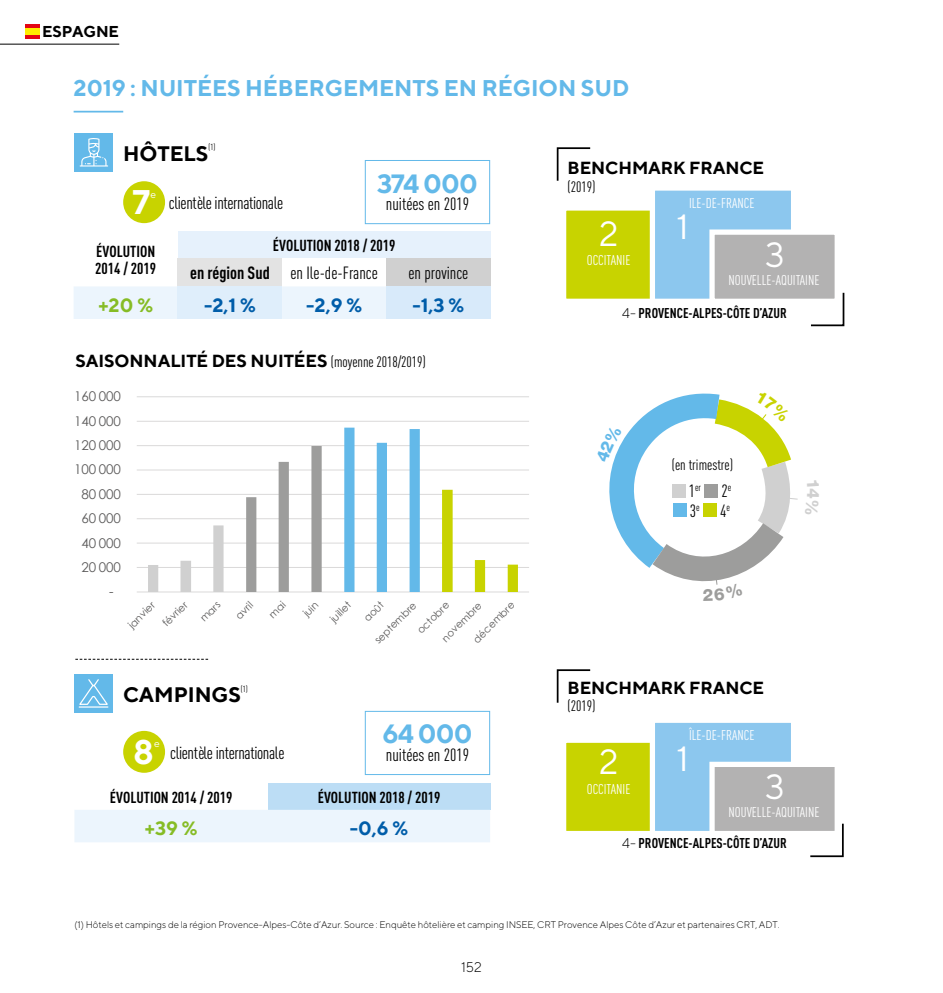
<style>
.page{position:relative;width:943px;height:993px;background:#fff}
.page>*{position:absolute;margin:0;border:0;box-sizing:border-box;transform-origin:0 0}
.t1{font:35px "TT Norms";color:#fff}
.t2{font:700 34.12px "TT Norms";color:#fff}
.t3{font:700 26.43px "TT Norms";letter-spacing:-.03em;color:#63b9e9}
._15-Texte_courant_st{font:700 22.75px "TT Norms";letter-spacing:-.005em;color:#63b9e9}
._15-Texte_courant_st-2{font:700 21px "TT Norms";letter-spacing:-.005em;color:#000}
.t4{font:700 19.25px "TT Norms";color:#005da9}
.t5{font:700 19.25px "TT Norms";color:#86bc25}
._15-Texte_courant_st-3{font:700 17.5px "TT Norms";letter-spacing:-.005em;color:#000}
.t6{font:17.5px "DIN Cond";color:#000}
.t7{font:17.5px "DIN Cond";letter-spacing:-.02em;color:#000}
.t8{font:700 17.5px "DIN Cond";color:#000}
.t9{font:700 15.75px "DIN Cond";color:#000}
._15-Texte_courant_st-4{font:700 15.75px "TT Norms";letter-spacing:-.015em;color:#000}
._15-Texte_courant_st-5{font:14.88px "DIN Cond";color:#000}
.t10{font:14px "DIN Cond";color:#fff}
.t11{font:700 14px "DIN Cond";color:#000}
.t12{font:300 14px "TT Norms";color:#000}
.t13{font:13.47px "Century Gothic";letter-spacing:-.005em;color:#5b5a5a}
.t14{font:10.15px "Century Gothic";color:#5b5a5a}
.t15{font:10.15px "DIN Cond";color:#000}
.t16{font:10.15px "TT Norms";color:#fff}
._15-Texte_courant_st-6{font:300 9.62px "TT Norms";letter-spacing:-.005em;color:#000}
._15-Texte_courant_st-7{font:8.75px "DIN Cond";color:#000}
.s1{font-family:"DIN Cond";font-weight:400;font-size:14.88px}
.s2{font-family:"TT Norms";font-weight:300}
.s3{font-size:17.5px}
</style>
<div class="page">
<div style="left:123px;top:181px;width:42px;height:42px;background:#c8d300;border-radius:50%"></div>
<div style="left:123px;top:730px;width:42px;height:42px;background:#c8d300;border-radius:50%"></div>
<div style="left:561px;top:205px;width:146px;height:99px;background:#c8d300;border:5px solid #fff"></div>
<div style="left:561px;top:737px;width:146px;height:98px;background:#c8d300;border:5px solid #fff"></div>
<div style="left:649px;top:185px;width:147px;height:119px;background:#8cc7ee;border:5px solid #fff"></div>
<div style="left:649px;top:717px;width:147px;height:118px;background:#8cc7ee;border:5px solid #fff"></div>
<div style="left:709px;top:229px;width:130px;height:75px;background:#b3b2b2;border:5px solid #fff"></div>
<div style="left:709px;top:761px;width:130px;height:74px;background:#b3b2b2;border:5px solid #fff"></div>
<div style="left:365px;top:160px;width:125px;height:64px;background:#fff;border:1px solid #63b9e9"></div>
<div style="left:365px;top:710px;width:125px;height:64px;background:#fff;border:1px solid #63b9e9"></div>
<div style="left:178px;top:231px;width:312px;height:27px;background:#e6f1fc"></div>
<div style="left:178px;top:258px;width:104px;height:28px;background:#e3e3e3"></div>
<div style="left:386px;top:258px;width:104px;height:28px;background:#d0d0d0"></div>
<div style="left:74px;top:286px;width:312px;height:33px;background:#ecf5fd"></div>
<div style="left:178px;top:286px;width:104px;height:33px;background:#dfeefb"></div>
<div style="left:386px;top:286px;width:104px;height:33px;background:#d8eafa"></div>
<hr style="left:74px;top:111px;width:49px;height:1px;background:#63b9e9">
<div style="left:74px;top:133px;width:39px;height:38px;background:#63b9e9"></div>
<svg style="left:80px;top:138px;width:28px;height:28px"></svg>
<div style="left:74px;top:674px;width:39px;height:38px;background:#63b9e9"></div>
<svg style="left:78px;top:679px;width:31px;height:29px"></svg>
<svg style="left:556px;top:147px;width:35px;height:34px"></svg>
<svg style="left:556px;top:669px;width:35px;height:34px"></svg>
<svg style="left:809px;top:291px;width:36px;height:36px"></svg>
<svg style="left:808px;top:821px;width:36px;height:36px"></svg>
<svg style="left:75px;top:658px;width:133px;height:1px"></svg>
<hr style="left:137px;top:567px;width:392px;height:1px;background:#dad9d9">
<hr style="left:137px;top:542px;width:392px;height:1px;background:#dad9d9">
<hr style="left:137px;top:518px;width:392px;height:1px;background:#dad9d9">
<hr style="left:137px;top:494px;width:392px;height:1px;background:#dad9d9">
<hr style="left:137px;top:469px;width:392px;height:1px;background:#dad9d9">
<hr style="left:137px;top:445px;width:392px;height:1px;background:#dad9d9">
<hr style="left:137px;top:421px;width:392px;height:1px;background:#dad9d9">
<hr style="left:137px;top:396px;width:392px;height:1px;background:#dad9d9">
<hr style="left:137px;top:591px;width:392px;height:1px;background:#dad9d9">
<svg style="left:148px;top:525px;width:75px;height:66px"></svg>
<svg style="left:246px;top:446px;width:76px;height:145px"></svg>
<svg style="left:344px;top:427px;width:76px;height:164px"></svg>
<svg style="left:442px;top:489px;width:76px;height:102px"></svg>
<div style="left:268px;top:782px;width:222px;height:27px;background:#bcddf5"></div>
<div style="left:74px;top:809px;width:416px;height:33px;background:#ecf5fd"></div>
<hr style="left:0;top:44px;width:119px;height:1px;background:#000">
<div style="left:25px;top:24px;width:15px;height:5px;background:#e30613"></div>
<div style="left:25px;top:34px;width:15px;height:5px;background:#e30613"></div>
<div style="left:25px;top:29px;width:15px;height:6px;background:#ffed00"></div>
<svg style="left:609px;top:393px;width:189px;height:192px"></svg>
<p class="_15-Texte_courant_st-4" style="left:42px;top:22px;width:78px">ESPAGNE</p>
<p class="_15-Texte_courant_st" style="left:74px;top:74px;width:557px">2019 : NUITÉES HÉBERGEMENTS EN RÉGION SUD</p>
<p class="_15-Texte_courant_st-2" style="left:123px;top:140px;width:87px">HÔTELS</p>
<p class="_15-Texte_courant_st-7" style="left:208px;top:142px;width:8px">(1)</p>
<p class="t2" style="left:132px;top:180px;width:20px">7</p>
<p class="t16" style="left:150px;top:188px;width:7px">e</p>
<p class="t7" style="left:169px;top:192px;width:116px">clientèle internationale</p>
<p class="t3" style="left:377px;top:166px;width:102px">374 000</p>
<p class="t6" style="left:386px;top:194px;width:85px">nuitées en 2019</p>
<p class="t9" style="left:96px;top:241px;width:60px">ÉVOLUTION</p>
<p class="t9" style="left:95px;top:259px;width:62px">2014 / 2019</p>
<p class="t9" style="left:273px;top:236px;width:124px">ÉVOLUTION 2018 / 2019</p>
<p class="t8" style="left:190px;top:262px;width:81px">en région Sud</p>
<p class="t6" style="left:290px;top:263px;width:89px">en Ile-de-France</p>
<p class="t6" style="left:408px;top:263px;width:61px">en province</p>
<p class="t5" style="left:98px;top:293px;width:56px">+20 %</p>
<p class="t4" style="left:204px;top:293px;width:53px">-2,1 %</p>
<p class="t4" style="left:306px;top:293px;width:57px">-2,9 %</p>
<p class="t4" style="left:412px;top:293px;width:53px">-1,3 %</p>
<p class="_15-Texte_courant_st-3" style="left:75px;top:349px;width:352px">SAISONNALITÉ DES NUITÉES <span class="s1">(moyenne 2018/2019)</span></p>
<p class="t13" style="left:74px;top:388px;width:48px">160 000</p>
<p class="t13" style="left:74px;top:412px;width:48px">140 000</p>
<p class="t13" style="left:74px;top:437px;width:48px">120 000</p>
<p class="t13" style="left:74px;top:461px;width:48px">100 000</p>
<p class="t13" style="left:81px;top:485px;width:41px">80 000</p>
<p class="t13" style="left:82px;top:510px;width:41px">60 000</p>
<p class="t13" style="left:82px;top:534px;width:41px">40 000</p>
<p class="t13" style="left:82px;top:558px;width:41px">20 000</p>
<p class="t13" style="left:109px;top:582px;width:6px">-</p>
<p class="t14" style="left:125px;top:622px;width:35px;rotate:-45deg">janvier</p>
<p class="t14" style="left:160px;top:620px;width:32px;rotate:-45deg">février</p>
<p class="t14" style="left:197px;top:615px;width:25px;rotate:-45deg">mars</p>
<p class="t14" style="left:233px;top:612px;width:22px;rotate:-45deg">avril</p>
<p class="t14" style="left:300px;top:610px;width:18px;rotate:-45deg">juin</p>
<p class="t14" style="left:327px;top:616px;width:26px;rotate:-45deg">juillet</p>
<p class="t14" style="left:361px;top:615px;width:25px;rotate:-45deg">août</p>
<p class="t14" style="left:470px;top:636px;width:55px;rotate:-45deg">décembre</p>
<p class="t14" style="left:372px;top:637px;width:56px;rotate:-45deg">septembre</p>
<p class="t14" style="left:414px;top:627px;width:42px;rotate:-45deg">octobre</p>
<p class="t14" style="left:439px;top:635px;width:53px;rotate:-45deg">novembre</p>
<p class="_15-Texte_courant_st-2" style="left:123px;top:681px;width:119px">CAMPINGS</p>
<p class="_15-Texte_courant_st-7" style="left:241px;top:683px;width:8px">(1)</p>
<p class="t2" style="left:133px;top:730px;width:22px">8</p>
<p class="t16" style="left:154px;top:737px;width:7px">e</p>
<p class="t7" style="left:170px;top:742px;width:116px">clientèle internationale</p>
<p class="t3" style="left:382px;top:717px;width:92px">64 000</p>
<p class="t6" style="left:386px;top:744px;width:85px">nuitées en 2019</p>
<p class="t9" style="left:110px;top:787px;width:124px">ÉVOLUTION 2014 / 2019</p>
<p class="t9" style="left:318px;top:787px;width:124px">ÉVOLUTION 2018 / 2019</p>
<p class="t5" style="left:145px;top:816px;width:54px">+39 %</p>
<p class="t4" style="left:350px;top:816px;width:60px">-0,6 %</p>
<p class="_15-Texte_courant_st-3" style="left:567px;top:157px;width:198px">BENCHMARK FRANCE</p>
<p class="_15-Texte_courant_st-5" style="left:567px;top:178px;width:29px">(2019)</p>
<p class="t1" style="left:599px;top:212px;width:21px">2</p>
<p class="t10" style="left:587px;top:252px;width:45px">OCCITANIE</p>
<p class="t10" style="left:689px;top:195px;width:67px">ILE-DE-FRANCE</p>
<p class="t1" style="left:676px;top:205px;width:14px">1</p>
<p class="t1" style="left:765px;top:233px;width:21px">3</p>
<p class="t10" style="left:728px;top:271px;width:92px">NOUVELLE-AQUITAINE</p>
<p class="t11" style="left:622px;top:304px;width:166px"><span class="s2">4-</span> PROVENCE-ALPES-CÔTE D’AZUR</p>
<p class="_15-Texte_courant_st-5" style="left:671px;top:456px;width:63px">(en trimestre)</p>
<p class="t15" style="left:688px;top:482px;width:44px"><span class="s3">1</span>er <span class="s3">2</span>e</p>
<p class="t7" style="left:690px;top:500px;width:42px">3<sup>e</sup> 4<sup>e</sup></p>
<p class="_15-Texte_courant_st-3" style="left:567px;top:676px;width:198px">BENCHMARK FRANCE</p>
<p class="_15-Texte_courant_st-5" style="left:567px;top:697px;width:29px">(2019)</p>
<p class="t1" style="left:599px;top:740px;width:21px">2</p>
<p class="t10" style="left:587px;top:780px;width:45px">OCCITANIE</p>
<p class="t10" style="left:689px;top:726px;width:67px">ÎLE-DE-FRANCE</p>
<p class="t1" style="left:676px;top:737px;width:14px">1</p>
<p class="t1" style="left:765px;top:764px;width:21px">3</p>
<p class="t10" style="left:728px;top:803px;width:92px">NOUVELLE-AQUITAINE</p>
<p class="t11" style="left:622px;top:834px;width:166px"><span class="s2">4-</span> PROVENCE-ALPES-CÔTE D’AZUR</p>
<p class="_15-Texte_courant_st-6" style="left:74px;top:918px;width:706px">(1) Hôtels et campings de la région Provence-Alpes-Côte d’Azur. Source : Enquête hôtelière et camping INSEE, CRT Provence Alpes Côte d’Azur et partenaires CRT, ADT.</p>
<h3 class="t12" style="left:461px;top:957px;width:22px">152</h3>
</div>
